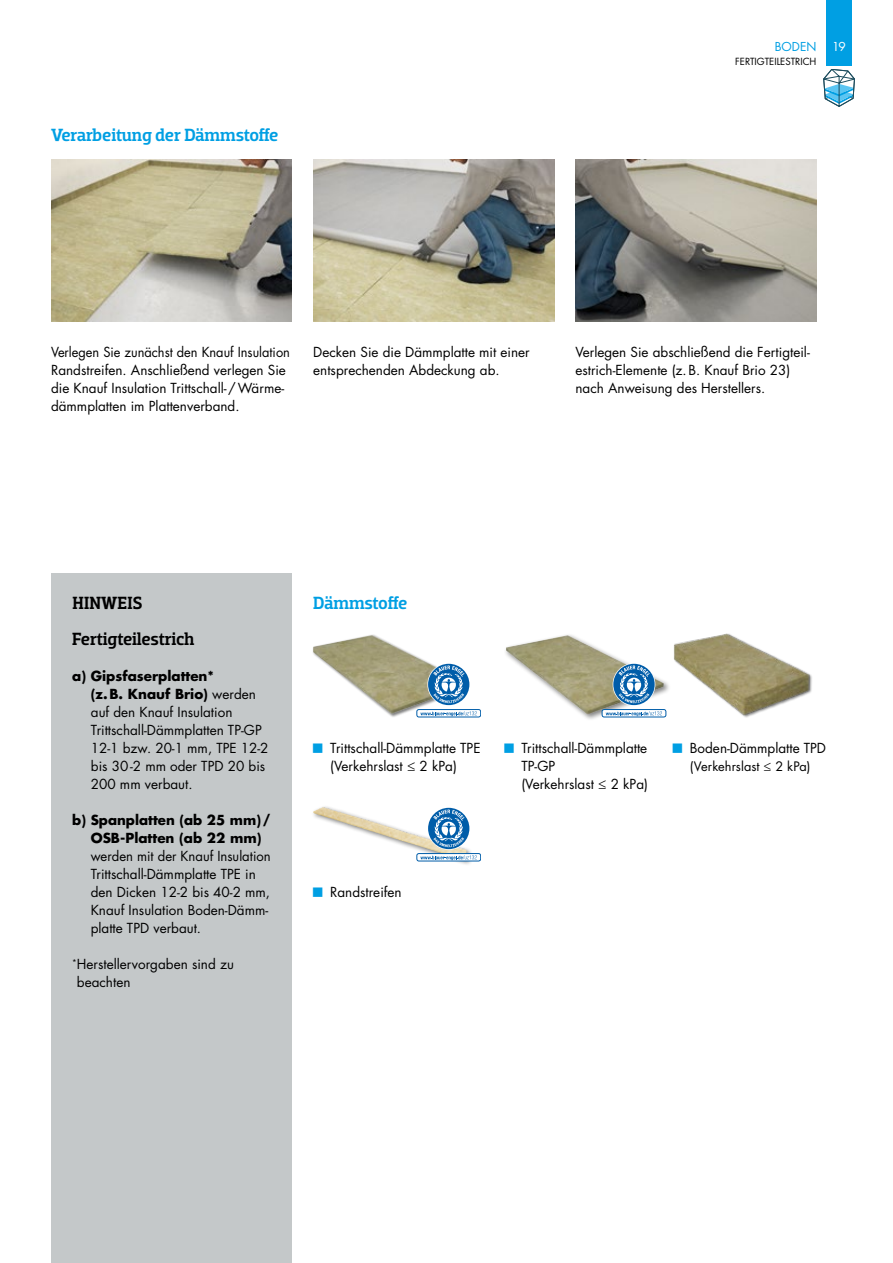
<style>
.page{position:relative;width:893px;height:1263px;background:#fff}
.page>*{position:absolute;margin:0;border:0;box-sizing:border-box;transform-origin:0 0}
.t1{font:500 18px "Dobra Slab";letter-spacing:-.015em;color:#009fe3}
.t2{font:500 18px/36px "Dobra Slab";letter-spacing:-.01em;color:#000}
.t3{font:13.5px/18px "Futura Std";color:#000}
.t4{font:13.5px/18px "Futura Std";color:#000;scale:.95 1}
.t5{font:700 13.5px/18px "Futura Std";color:#000}
.t6{font:12.75px "Futura Std";letter-spacing:.005em;color:#000}
.t7{font:12px "Futura Std";color:#009fe3}
.t8{font:12px "Futura Std";color:#fff}
.t9{font:9.6px "Futura Std";color:#000}
.s1{font-weight:700}
</style>
<div class="page">
<img style="left:51px;top:159px;width:241px;height:162px">
<img style="left:313px;top:159px;width:241px;height:162px">
<div style="left:51px;top:573px;width:241px;height:690px;background:#c4c8c9"></div>
<img style="left:575px;top:159px;width:241px;height:162px">
<div style="left:312px;top:634px;width:156px;height:84px;background:#000;opacity:.5"></div>
<img style="left:313px;top:635px;width:152px;height:79px">
<div style="left:503px;top:632px;width:168px;height:89px;background:#000;opacity:.5"></div>
<img style="left:506px;top:635px;width:158px;height:80px">
<div style="left:674px;top:633px;width:138px;height:85px;background:#000;opacity:.5"></div>
<img style="left:674px;top:633px;width:138px;height:82px">
<svg style="left:823px;top:69px;width:32px;height:38px"></svg>
<div style="left:311px;top:805px;width:162px;height:61px;background:#000;opacity:.5"></div>
<img style="left:313px;top:807px;width:49px;height:21px">
<svg style="left:613px;top:663px;width:42px;height:43px"></svg>
<svg style="left:613px;top:664px;width:42px;height:41px"></svg>
<div style="left:602px;top:709px;width:64px;height:8px;background:#fff;border-radius:2px"></div>
<div style="left:602px;top:709px;width:64px;height:8px;border:1px solid #005da9;border-radius:2px"></div>
<svg style="left:606px;top:711px;width:56px;height:5px"></svg>
<svg style="left:427px;top:663px;width:43px;height:43px"></svg>
<svg style="left:428px;top:664px;width:41px;height:41px"></svg>
<div style="left:417px;top:709px;width:64px;height:8px;background:#fff;border-radius:2px"></div>
<div style="left:417px;top:709px;width:64px;height:8px;border:1px solid #005da9;border-radius:2px"></div>
<svg style="left:420px;top:711px;width:57px;height:5px"></svg>
<svg style="left:427px;top:807px;width:43px;height:43px"></svg>
<svg style="left:428px;top:808px;width:41px;height:41px"></svg>
<div style="left:417px;top:853px;width:64px;height:8px;background:#fff;border-radius:2px"></div>
<div style="left:417px;top:853px;width:64px;height:8px;border:1px solid #005da9;border-radius:2px"></div>
<svg style="left:420px;top:855px;width:57px;height:5px"></svg>
<div style="left:826px;top:0;width:26px;height:65px;background:#009fe3"></div>
<h1 class="t1" style="left:51px;top:124px;width:229px">Verarbeitung der Dämmstoffe</h1>
<p class="t7" style="left:775px;top:39px;width:43px">BODEN</p>
<p class="t8" style="left:832px;top:39px;width:15px">19</p>
<p class="t9" style="left:735px;top:56px;width:83px">FERTIGTEILESTRICH</p>
<p class="t4" style="left:51px;top:343px;width:253px">Verlegen Sie zunächst den Knauf Insulation Randstreifen. Anschließend verlegen Sie die Knauf Insulation Trittschall-/Wärme&shy;dämmplatten im Plattenverband.</p>
<p class="t3" style="left:313px;top:343px;width:218px">Decken Sie die Dämmplatte mit einer entsprechenden Abdeckung ab.</p>
<p class="t3" style="left:575px;top:343px;width:236px">Verlegen Sie abschließend die Fertigteil&shy;estrich-Elemente (z.B. Knauf Brio 23) nach Anweisung des Herstellers.</p>
<h1 class="t2" style="left:72px;top:585px;width:123px">HINWEIS<br>Fertigteilestrich</h1>
<p class="t3" style="left:91px;top:667px;width:179px;text-indent:-19px"><span class="s1">a) Gipsfaserplatten*<br>(z.B. Knauf Brio)</span> werden auf den Knauf Insulation<br>Trittschall-Dämmplatten TP-GP<br>12-1 bzw. 20-1 mm, TPE 12-2 bis 30-2 mm oder TPD 20 bis<br>200 mm verbaut.</p>
<p class="t5" style="left:91px;top:811px;width:181px;text-indent:-18px">b) Spanplatten (ab 25 mm)/<br>OSB-Platten (ab 22 mm)</p>
<p class="t3" style="left:91px;top:847px;width:182px">werden mit der Knauf Insulation<br>Trittschall-Dämmplatte TPE in den Dicken 12-2 bis 40-2 mm,<br>Knauf Insulation Boden-Dämm&shy;platte TPD verbaut.</p>
<p class="t3" style="left:77px;top:955px;width:158px;text-indent:-5px"><sup>*</sup>Herstellervorgaben sind zu beachten</p>
<h1 class="t1" style="left:313px;top:592px;width:96px">Dämmstoffe</h1>
<p class="t3" style="left:313px;top:739px;width:169px;text-align:center"><sup>W</sup> Trittschall-Dämmplatte TPE (Verkehrslast ≤ 2 kPa)</p>
<p class="t3" style="left:521px;top:739px;width:128px;text-indent:-17px"><sup>W</sup> Trittschall-Dämmplatte<br>TP-GP<br>(Verkehrslast ≤ 2 kPa)</p>
<p class="t3" style="left:673px;top:739px;width:155px"><sup>W</sup> Boden-Dämmplatte TPD</p>
<p class="t6" style="left:690px;top:758px;width:122px">(Verkehrslast ≤ 2 kPa)</p>
<p class="t3" style="left:313px;top:883px;width:90px"><sup>W</sup> Randstreifen</p>
</div>
